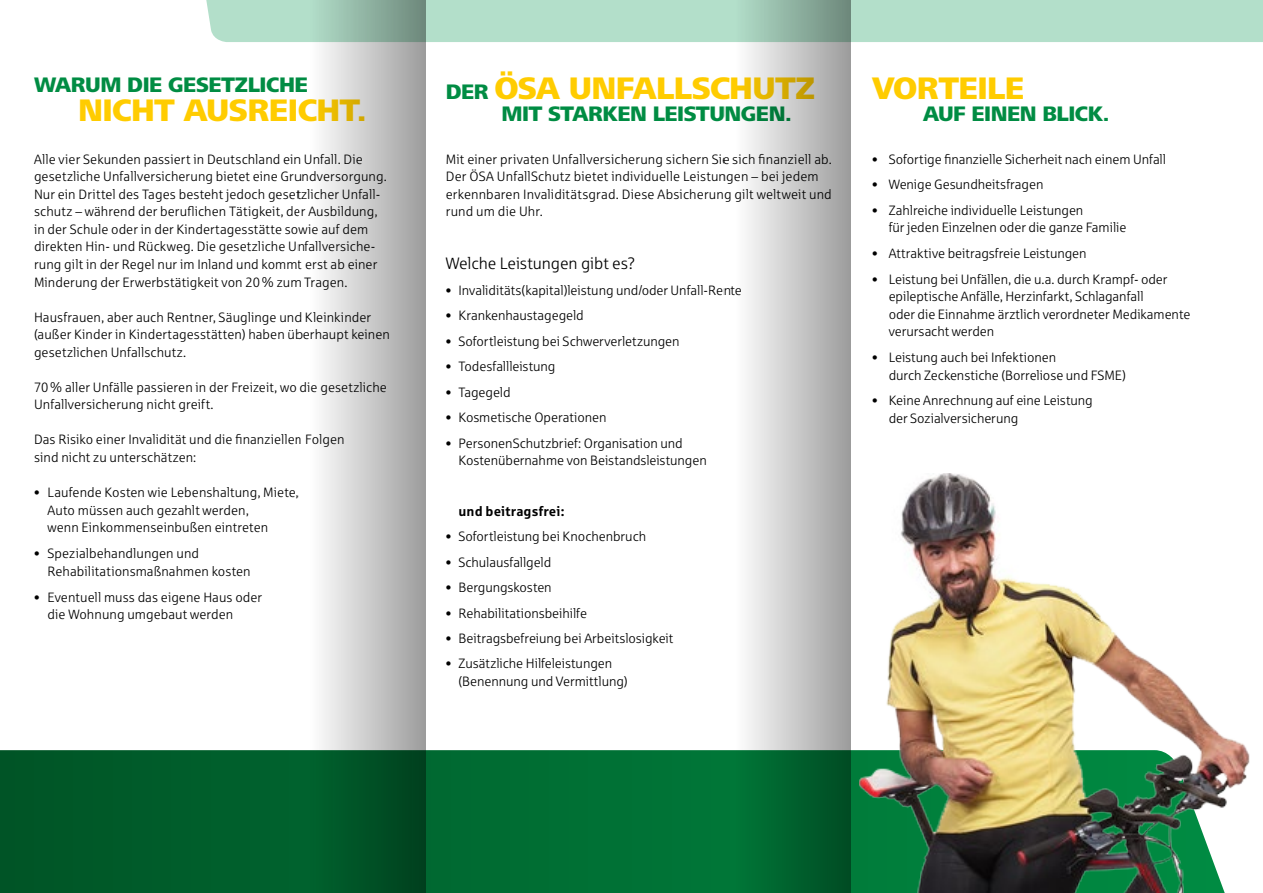
<style>
.page{position:relative;width:1263px;height:893px;background:#fff}
.page>*{position:absolute;margin:0;border:0;box-sizing:border-box;transform-origin:0 0}
.t1{font:800 32.25px "Frutiger Next LT";letter-spacing:-.02em;color:#fc0}
.t2{font:800 21.75px "Frutiger Next LT";letter-spacing:-.02em;color:#008c43}
.t3{font:16.5px "Sparkasse Lt";letter-spacing:-.005em;color:#000}
.t4{font:13.5px/17.5px "Sparkasse Lt";letter-spacing:.005em;color:#000}
.t5{font:700 13.5px "Sparkasse Rg";letter-spacing:.01em;color:#000}
.s1{font-size:21.75px;color:#008c43}
</style>
<div class="page">
<svg style="left:0;top:750px;width:859px;height:143px;background:#00652f"></svg>
<div style="left:206px;top:0;width:1057px;height:42px;background:#b3dfca"></div>
<img style="left:859px;top:473px;width:391px;height:420px">
<svg style="left:724px;top:0;width:126px;height:893px"></svg>
<svg style="left:299px;top:0;width:126px;height:893px"></svg>
<h2 class="t2" style="left:34px;top:73px;width:275px">WARUM DIE GESETZLICHE</h2>
<h1 class="t1" style="left:78px;top:92px;width:290px">NICHT AUSREICHT.</h1>
<p class="t4" style="left:34px;top:150px;width:354px">Alle vier Sekunden passiert in Deutschland ein Unfall. Die gesetzliche Unfallversicherung bietet eine Grundversorgung.<br>Nur ein Drittel des Tages besteht jedoch gesetzlicher Unfall&shy;schutz – während der beruflichen Tätigkeit, der Ausbildung, in der Schule oder in der Kindertagesstätte sowie auf dem direkten Hin- und Rückweg. Die gesetzliche Unfallversiche&shy;rung gilt in der Regel nur im Inland und kommt erst ab einer Minderung der Erwerbstätigkeit von 20 % zum Tragen.</p>
<p class="t4" style="left:34px;top:308px;width:357px">Hausfrauen, aber auch Rentner, Säuglinge und Kleinkinder (außer Kinder in Kindertagesstätten) haben überhaupt keinen gesetzlichen Unfallschutz.</p>
<p class="t4" style="left:34px;top:378px;width:354px">70 % aller Unfälle passieren in der Freizeit, wo die gesetzliche<br>Unfallversicherung nicht greift.</p>
<p class="t4" style="left:34px;top:431px;width:312px">Das Risiko einer Invalidität und die finanziellen Folgen sind nicht zu unterschätzen:</p>
<p class="t4" style="left:48px;top:483px;width:253px;text-indent:-14px">• Laufende Kosten wie Lebenshaltung, Miete,<br>Auto müssen auch gezahlt werden,<br>wenn Einkommenseinbußen eintreten</p>
<p class="t4" style="left:48px;top:545px;width:205px;text-indent:-13px">• Spezialbehandlungen und<br>Rehabilitationsmaßnahmen kosten</p>
<p class="t4" style="left:48px;top:588px;width:216px;text-indent:-13px">• Eventuell muss das eigene Haus oder die Wohnung umgebaut werden</p>
<h1 class="t1" style="left:446px;top:70px;width:371px"><span class="s1">DER</span> ÖSA UNFALLSCHUTZ</h1>
<h2 class="t2" style="left:501px;top:101px;width:292px">MIT STARKEN LEISTUNGEN.</h2>
<p class="t4" style="left:446px;top:150px;width:388px">Mit einer privaten Unfallversicherung sichern Sie sich finanziell ab.<br>Der ÖSA UnfallSchutz bietet individuelle Leistungen – bei jedem erkennbaren Invaliditätsgrad. Diese Absicherung gilt weltweit und rund um die Uhr.</p>
<p class="t3" style="left:446px;top:253px;width:191px">Welche Leistungen gibt es?</p>
<p class="t4" style="left:446px;top:281px;width:298px">• Invaliditäts(kapital)leistung und/oder Unfall-Rente</p>
<p class="t4" style="left:446px;top:307px;width:139px">• Krankenhaustagegeld</p>
<p class="t4" style="left:446px;top:332px;width:235px">• Sofortleistung bei Schwerverletzungen</p>
<p class="t4" style="left:446px;top:358px;width:111px">• Todesfallleistung</p>
<p class="t4" style="left:446px;top:383px;width:66px">• Tagegeld</p>
<p class="t4" style="left:446px;top:408px;width:162px">• Kosmetische Operationen</p>
<p class="t4" style="left:458px;top:434px;width:250px;text-indent:-13px">• PersonenSchutzbrief: Organisation und<br>Kostenübernahme von Beistandsleistungen</p>
<p class="t5" style="left:458px;top:503px;width:107px">und beitragsfrei:</p>
<p class="t4" style="left:446px;top:528px;width:202px">• Sofortleistung bei Knochenbruch</p>
<p class="t4" style="left:446px;top:553px;width:107px">• Schulausfallgeld</p>
<p class="t4" style="left:446px;top:578px;width:108px">• Bergungskosten</p>
<p class="t4" style="left:446px;top:604px;width:143px">• Rehabilitationsbeihilfe</p>
<p class="t4" style="left:446px;top:629px;width:229px">• Beitragsbefreiung bei Arbeitslosigkeit</p>
<p class="t4" style="left:458px;top:655px;width:171px;text-indent:-13px">• Zusätzliche Hilfeleistungen (Benennung und Vermittlung)</p>
<h1 class="t1" style="left:872px;top:70px;width:153px">VORTEILE</h1>
<h2 class="t2" style="left:923px;top:101px;width:188px">AUF EINEN BLICK.</h2>
<p class="t4" style="left:872px;top:150px;width:295px">• Sofortige finanzielle Sicherheit nach einem Unfall</p>
<p class="t4" style="left:872px;top:176px;width:173px">• Wenige Gesundheitsfragen</p>
<p class="t4" style="left:889px;top:201px;width:239px;text-indent:-16px">• Zahlreiche individuelle Leistungen<br>für jeden Einzelnen oder die ganze Familie</p>
<p class="t4" style="left:872px;top:244px;width:216px">• Attraktive beitragsfreie Leistungen</p>
<p class="t4" style="left:889px;top:270px;width:303px;text-indent:-17px">• Leistung bei Unfällen, die u.a. durch Krampf- oder epileptische Anfälle, Herzinfarkt, Schlaganfall<br>oder die Einnahme ärztlich verordneter Medikamente verursacht werden</p>
<p class="t4" style="left:889px;top:348px;width:239px;text-indent:-16px">• Leistung auch bei Infektionen<br>durch Zeckenstiche (Borreliose und FSME)</p>
<p class="t4" style="left:889px;top:391px;width:206px;text-indent:-17px">• Keine Anrechnung auf eine Leistung der Sozialversicherung</p>
</div>
